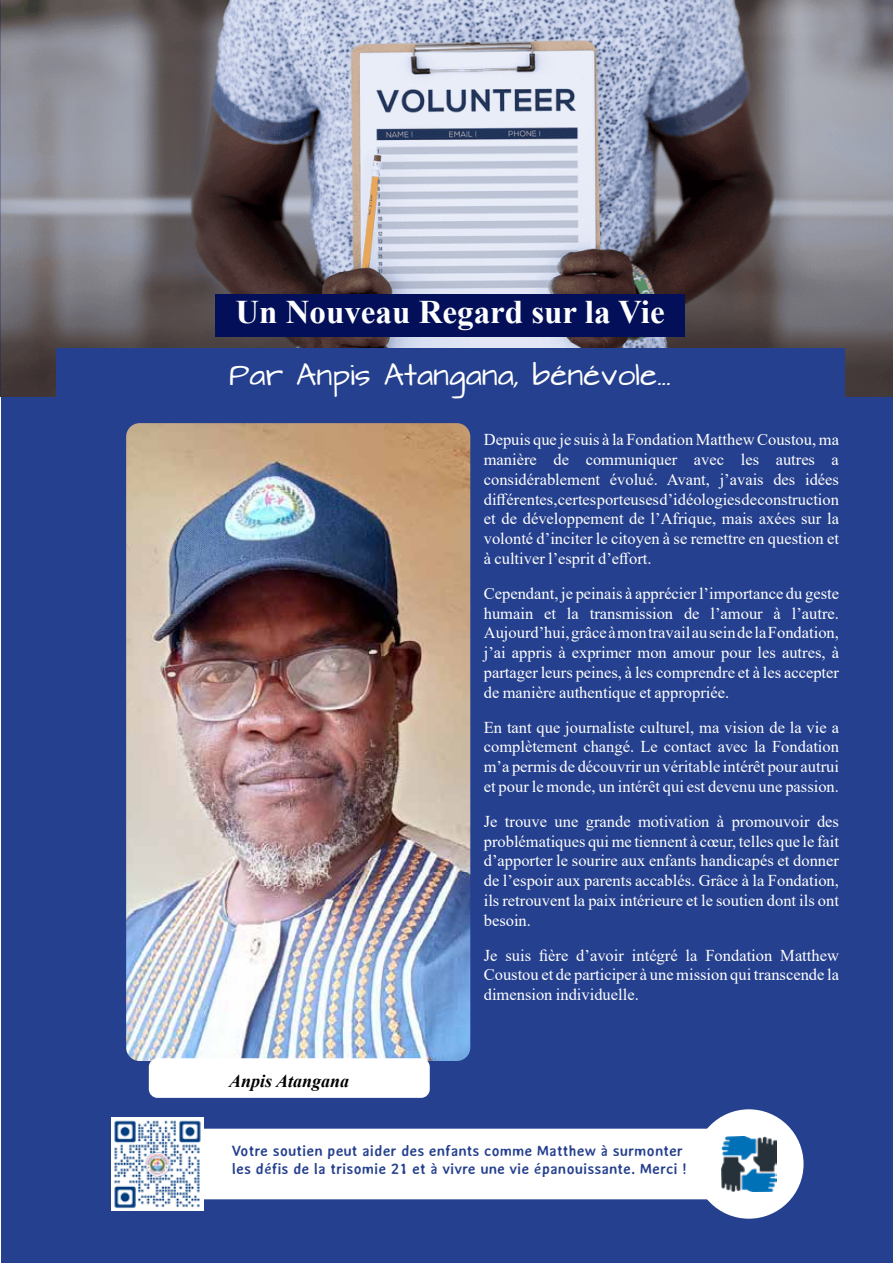
<style>
.page{position:relative;width:893px;height:1263px;background:#fff}
.page>*{position:absolute;margin:0;border:0;box-sizing:border-box;transform-origin:0 0}
.t1{font:700 33px "Times New Roman";color:#fff}
.t2{font:25.5px "Architects Daughter";color:#fff}
.t3{font:italic 700 18px "Times New Roman";color:#000}
.t4{font:16.5px/19.8px "Times New Roman";color:#fff;text-align:justify}
.t5{font:700 15px/18px "Averia Sans";color:#25408f}
</style>
<div class="page">
<img style="left:1px;top:0;width:892px;height:396px">
<div style="left:1px;top:397px;width:892px;height:866px;background:#25408f"></div>
<div style="left:56px;top:348px;width:788px;height:49px;background:#25408f"></div>
<div style="left:215px;top:294px;width:470px;height:43px;background:#031059"></div>
<div style="left:694px;top:1109px;width:109px;height:110px;background:#fff;border-radius:50%"></div>
<div style="left:121px;top:1129px;width:677px;height:70px;background:#fff;border-radius:35px"></div>
<img style="left:721px;top:1136px;width:55px;height:56px">
<img style="left:112px;top:1118px;width:92px;height:92px">
<img style="left:126px;top:423px;width:344px;height:638px">
<div style="left:149px;top:1058px;width:281px;height:40px;background:#fff;border-radius:9px"></div>
<img style="left:0;top:0;width:1px;height:396px">
<h1 class="t1" style="left:235px;top:288px;width:431px">Un Nouveau Regard sur la Vie</h1>
<h2 class="t2" style="left:229px;top:361px;width:443px">Par Anpis Atangana, bénévole...</h2>
<p class="t3" style="left:229px;top:1068px;width:121px">Anpis Atangana</p>
<p class="t4" style="left:484px;top:429px;width:357px">Depuis que je suis à la Fondation Matthew Coustou, ma manière de communiquer avec les autres a considérablement évolué. Avant, j’avais des idées différentes, certes porteuses d’idéologies de construction et de développement de l’Afrique, mais axées sur la volonté d’inciter le citoyen à se remettre en question et à cultiver l’esprit d’effort.</p>
<p class="t4" style="left:484px;top:583px;width:357px">Cependant, je peinais à apprécier l’importance du geste humain et la transmission de l’amour à l’autre.<br>Aujourd’hui, grâce à mon travail au sein de la Fondation, j’ai appris à exprimer mon amour pour les autres, à partager leurs peines, à les comprendre et à les accepter de manière authentique et appropriée.</p>
<p class="t4" style="left:484px;top:717px;width:357px">En tant que journaliste culturel, ma vision de la vie a complètement changé. Le contact avec la Fondation m’a permis de découvrir un véritable intérêt pour autrui et pour le monde, un intérêt qui est devenu une passion.</p>
<p class="t4" style="left:484px;top:811px;width:357px">Je trouve une grande motivation à promouvoir des problématiques qui me tiennent à cœur, telles que le fait d’apporter le sourire aux enfants handicapés et donner de l’espoir aux parents accablés. Grâce à la Fondation, ils retrouvent la paix intérieure et le soutien dont ils ont besoin.</p>
<p class="t4" style="left:484px;top:945px;width:357px">Je suis fière d’avoir intégré la Fondation Matthew Coustou et de participer à une mission qui transcende la dimension individuelle.</p>
<p class="t5" style="left:232px;top:1141px;width:457px">Votre soutien peut aider des enfants comme Matthew à surmonter les défis de la trisomie 21 et à vivre une vie épanouissante. Merci !</p>
</div>
